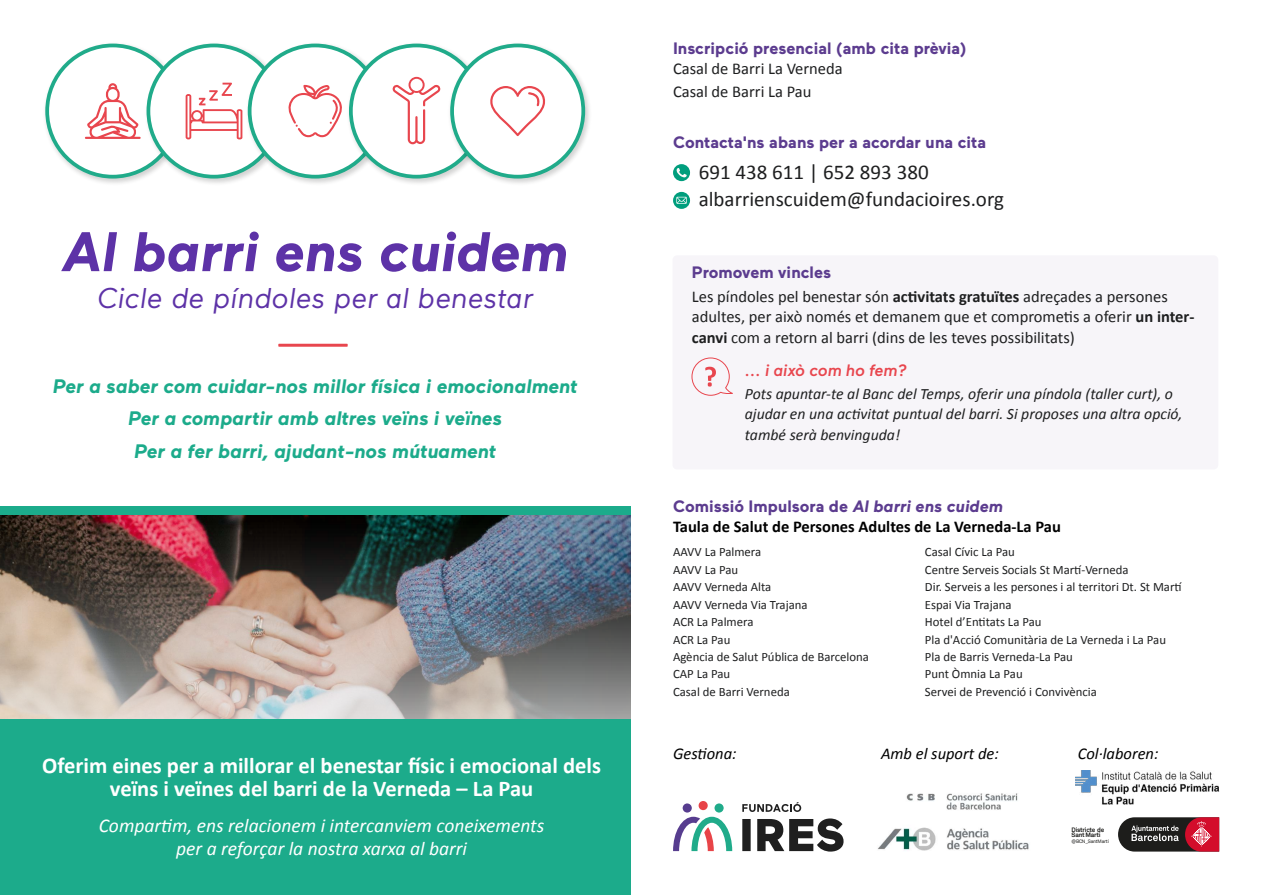
<style>
.page{position:relative;width:1261px;height:895px;background:#fff}
.page>*{position:absolute;margin:0;border:0;box-sizing:border-box;transform-origin:0 0}
.t1{font:italic 700 55.57px "Maax";color:#5d32a7}
.t2{font:italic 28.5px "Maax";color:#5d32a7}
.t3{font:700 22.5px/23.4px "Calibri";color:#fff;text-align:center}
.t4{font:21px/26.4px "Calibri";color:#1e1f20}
.t5{font:italic 700 19.5px/32.5px "Maax";color:#1cab8b;text-align:center}
.t6{font:italic 19.5px/23.4px "Calibri";color:#fff;text-align:center}
.t7{font:16.5px/20.4px "Calibri";color:#1e1f20}
.t8{font:700 16.5px "Maax";color:#5c3c8f}
.t9{font:700 16.5px "Calibri";color:#000}
.t10{font:italic 16.5px "Calibri";color:#000}
.t11{font:italic 500 16.5px "Maax";color:#e8464e}
.t12{font:italic 15.75px/20.4px "Calibri";color:#1e1f20}
.t13{font:12.75px/17.4px "Calibri";color:#1e1f20}
.t14{font:700 6.38px/5.6px "Akkurat";letter-spacing:-.04em;color:#1d1d1b}
.t15{font:4.88px "Akkurat";letter-spacing:-.04em;color:#1d1d1b}
.s1{font-weight:700}
.s2{font-style:italic}
</style>
<div class="page">
<div style="left:672px;top:255px;width:545px;height:214px;background:#f7f5f9;border-radius:5px"></div>
<img style="left:0;top:514px;width:630px;height:204px">
<div style="left:0;top:718px;width:630px;height:176px;background:#1cab8b"></div>
<hr style="left:278px;top:344px;width:69px;height:2px;background:#e8464e">
<div style="left:0;top:506px;width:630px;height:8px;background:#1cab8b"></div>
<img style="left:89px;top:43px;width:52px;height:140px">
<img style="left:191px;top:43px;width:52px;height:140px">
<img style="left:292px;top:43px;width:52px;height:140px">
<img style="left:393px;top:43px;width:52px;height:140px">
<img style="left:494px;top:43px;width:95px;height:140px">
<svg style="left:45px;top:44px;width:540px;height:134px"></svg>
<svg style="left:698px;top:800px;width:9px;height:10px"></svg>
<div style="left:682px;top:803px;width:9px;height:9px;background:#573d8f;border-radius:50%"></div>
<div style="left:714px;top:803px;width:9px;height:9px;background:#20ab8a;border-radius:50%"></div>
<svg style="left:742px;top:818px;width:101px;height:33px"></svg>
<svg style="left:742px;top:802px;width:59px;height:9px"></svg>
<svg style="left:673px;top:816px;width:59px;height:35px"></svg>
<svg style="left:691px;top:357px;width:42px;height:39px"></svg>
<div style="left:673px;top:164px;width:17px;height:17px;background:#009e7d;border-radius:50%"></div>
<svg style="left:676px;top:168px;width:10px;height:9px"></svg>
<svg style="left:673px;top:192px;width:17px;height:17px"></svg>
<svg style="left:676px;top:197px;width:10px;height:7px"></svg>
<img style="left:878px;top:793px;width:151px;height:58px">
<svg style="left:1118px;top:817px;width:100px;height:34px;background:#6d3b42"></svg>
<img style="left:1075px;top:770px;width:143px;height:34px">
<h1 class="t1" style="left:62px;top:222px;width:507px">Al barri ens cuidem</h1>
<h2 class="t2" style="left:97px;top:283px;width:437px">Cicle de píndoles per al benestar</h2>
<h3 class="t5" style="left:53px;top:370px;width:526px">Per a saber com cuidar-nos millor física i emocionalment<br>Per a compartir amb altres veïns i veïnes<br>Per a fer barri, ajudant-nos mútuament</h3>
<h3 class="t3" style="left:42px;top:752px;width:560px">Oferim eines per a millorar el benestar físic i emocional dels veïns i veïnes del barri de la Verneda – La Pau</h3>
<h3 class="t6" style="left:99px;top:813px;width:447px">Compartim, ens relacionem i intercanviem coneixements per a reforçar la nostra xarxa al barri</h3>
<p class="t8" style="left:673px;top:39px;width:295px">Inscripció presencial (amb cita prèvia)</p>
<p class="t7" style="left:673px;top:57px;width:171px;line-height:23.4px">Casal de Barri La Verneda<br>Casal de Barri La Pau</p>
<p class="t8" style="left:673px;top:134px;width:314px">Contacta'ns abans per a acordar una cita</p>
<h3 class="t4" style="left:698px;top:159px;width:307px">691 438 611 | 652 893 380 albarrienscuidem@fundacioires.org</h3>
<p class="t8" style="left:691px;top:263px;width:141px">Promovem vincles</p>
<p class="t7" style="left:691px;top:286px;width:504px">Les píndoles pel benestar són <span class="s1">activitats gratuïtes</span> adreçades a persones adultes, per això només et demanem que et comprometis a oferir <span class="s1">un inter&shy;canvi</span> com a retorn al barri (dins de les teves possibilitats)</p>
<p class="t11" style="left:744px;top:361px;width:163px">... i això com ho fem?</p>
<p class="t12" style="left:744px;top:383px;width:439px">Pots apuntar-te al Banc del Temps, oferir una píndola (taller curt), o ajudar en una activitat puntual del barri. Si proposes una altra opció, també serà benvinguda!</p>
<p class="t8" style="left:673px;top:497px;width:331px">Comissió Impulsora de <span class="s2">Al barri ens cuidem</span></p>
<p class="t9" style="left:673px;top:516px;width:389px">Taula de Salut de Persones Adultes de La Verneda-La Pau</p>
<p class="t13" style="left:924px;top:543px;width:258px">Casal Cívic La Pau<br>Centre Serveis Socials St Martí-Verneda<br>Dir. Serveis a les persones i al territori Dt. St Martí<br>Espai Via Trajana<br>Hotel d’Entitats La Pau<br>Pla d'Acció Comunitària de La Verneda i La Pau<br>Pla de Barris Verneda-La Pau<br>Punt Òmnia La Pau<br>Servei de Prevenció i Convivència</p>
<p class="t13" style="left:673px;top:543px;width:197px">AAVV La Palmera<br>AAVV La Pau<br>AAVV Verneda Alta<br>AAVV Verneda Via Trajana<br>ACR La Palmera<br>ACR La Pau<br>Agència de Salut Pública de Barcelona<br>CAP La Pau<br>Casal de Barri Verneda</p>
<p class="t10" style="left:673px;top:741px;width:65px">Gestiona:</p>
<p class="t10" style="left:880px;top:741px;width:119px">Amb el suport de:</p>
<p class="t10" style="left:1077px;top:741px;width:82px">Col·laboren:</p>
<p class="t14" style="left:1071px;top:826px;width:34px">Districte de<br>Sant Martí</p>
<p class="t15" style="left:1071px;top:837px;width:39px">@BCN_SantMartí</p>
</div>
